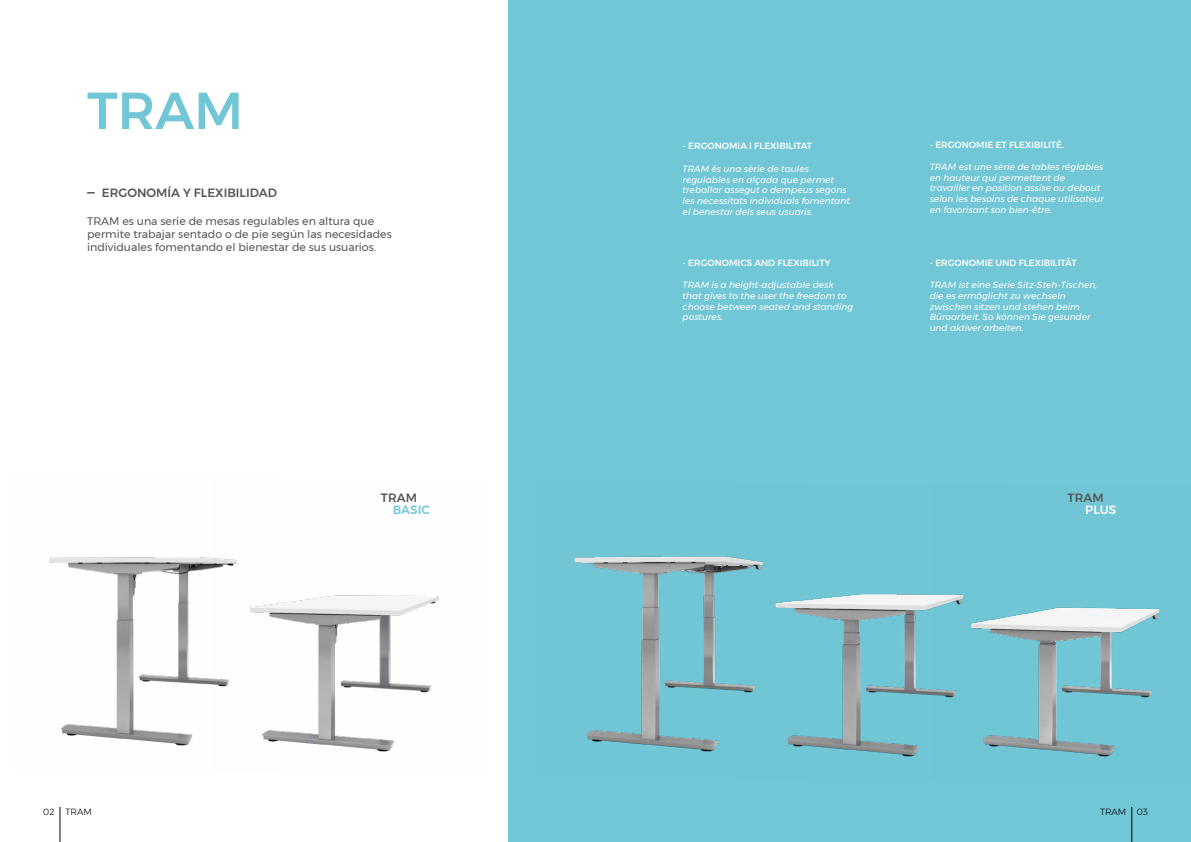
<style>
.page{position:relative;width:1191px;height:842px;background:#fff}
.page>*{position:absolute;margin:0;border:0;box-sizing:border-box;transform-origin:0 0}
.t1{font:500 52px "Montserrat";color:#72c7d7}
.t2{font:500 12px "Montserrat";color:#575756}
.t3{font:500 12px "Montserrat";color:#72c7d7}
.t4{font:500 12px "Montserrat";color:#fff}
.t5{font:11px/13.2px "Montserrat";color:#575756}
.t6{font:italic 9px/10.8px "Montserrat";color:#fff}
.t7{font:500 9px "Montserrat";color:#fff}
.t8{font:300 9px "Montserrat";color:#000}
.s1{font-weight:400;font-style:italic}
</style>
<div class="page">
<div style="left:508px;top:0;width:683px;height:842px;background:#72c7d7"></div>
<img style="left:574px;top:556px;width:162px;height:196px">
<img style="left:49px;top:557px;width:162px;height:189px">
<img style="left:736px;top:558px;width:196px;height:199px">
<img style="left:211px;top:558px;width:228px;height:194px">
<img style="left:932px;top:594px;width:228px;height:163px">
<svg style="left:87px;top:192px;width:8px;height:2px"></svg>
<hr style="left:60px;top:807px;width:1px;height:35px;background:#000">
<hr style="left:1131px;top:807px;width:1px;height:35px;background:#000">
<h1 class="t1" style="left:87px;top:70px;width:157px">TRAM</h1>
<h2 class="t2" style="left:102px;top:184px;width:177px">ERGONOMÍA Y FLEXIBILIDAD</h2>
<p class="t5" style="left:87px;top:214px;width:306px">TRAM es una serie de mesas regulables en altura que permite trabajar sentado o de pie según las necesidades individuales fomentando el bienestar de sus usuarios.</p>
<h2 class="t2" style="left:381px;top:488px;width:37px">TRAM</h2>
<h2 class="t3" style="left:393px;top:500px;width:38px">BASIC</h2>
<p class="t7" style="left:682px;top:139px;width:131px"><span class="s1">-</span> ERGONOMIA I FLEXIBILITAT</p>
<p class="t6" style="left:682px;top:163px;width:169px">TRAM és una sèrie de taules regulables en alçada que permet treballar assegut o dempeus segons les necessitats individuals fomentant el benestar dels seus usuaris.</p>
<p class="t7" style="left:682px;top:256px;width:149px"><span class="s1">-</span> ERGONOMICS AND FLEXIBILITY</p>
<p class="t6" style="left:682px;top:279px;width:172px">TRAM is a height-adjustable desk that gives to the user the freedom to choose between seated and standing postures.</p>
<p class="t7" style="left:929px;top:138px;width:136px"><span class="s1">-</span> ERGONOMIE ET FLEXIBILITÉ.</p>
<p class="t6" style="left:929px;top:161px;width:176px">TRAM est une série de tables réglables en hauteur qui permettent de travailler en position assise ou debout selon les besoins de chaque utilisateur en favorisant son bien-être.</p>
<p class="t7" style="left:929px;top:256px;width:148px"><span class="s1">-</span> ERGONOMIE UND FLEXIBILITÄT</p>
<p class="t6" style="left:929px;top:279px;width:169px">TRAM ist eine Serie Sitz-Steh-Tischen, die es ermöglicht zu wechseln zwischen sitzen und stehen beim<br>Büroarbeit. So können Sie gesunder und aktiver arbeiten.</p>
<h2 class="t2" style="left:1067px;top:488px;width:37px">TRAM</h2>
<h2 class="t4" style="left:1085px;top:500px;width:33px">PLUS</h2>
<p class="t8" style="left:43px;top:805px;width:50px">02 TRAM</p>
<p class="t8" style="left:1100px;top:805px;width:50px">TRAM 03</p>
</div>
